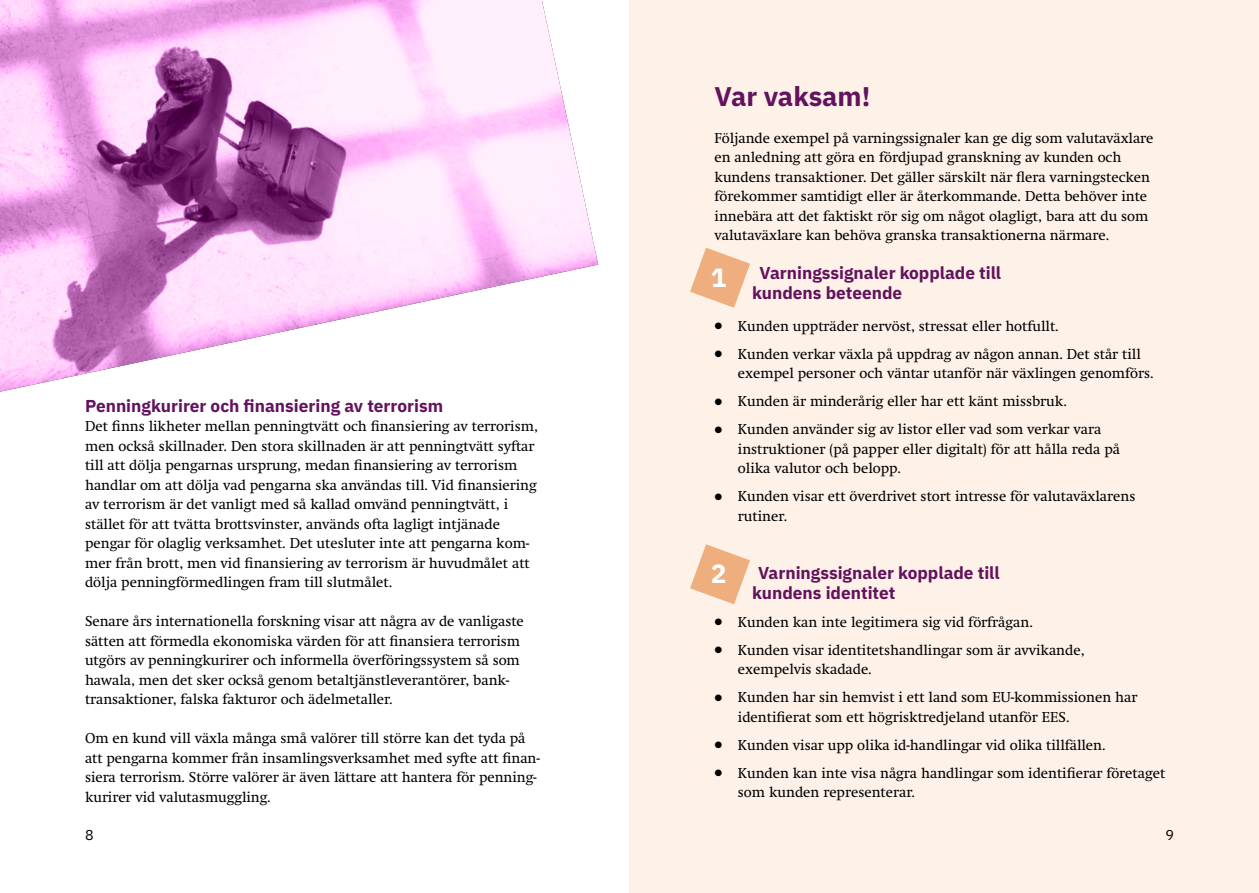
<style>
.page{position:relative;width:1259px;height:893px;background:#fff}
.page>*{position:absolute;margin:0;border:0;box-sizing:border-box;transform-origin:0 0}
.t1{font:700 27px "IBM Plex Sans";color:#63125d}
.t2{font:700 26.25px "IBM Plex Sans";color:#fff}
.t3{font:700 17.25px/19.5px "IBM Plex Sans";color:#63125d}
.t4{font:14.25px/19.5px "Nu Swift";color:#000}
.t5{font:14.25px "IBM Plex Sans";color:#000}
</style>
<div class="page">
<div style="left:629px;top:0;width:630px;height:893px;background:#fdf1e8"></div>
<svg style="left:690px;top:248px;width:60px;height:60px"></svg>
<svg style="left:690px;top:544px;width:60px;height:60px"></svg>
<svg style="left:0;top:0;width:598px;height:392px"></svg>
<p class="t3" style="left:85px;top:394px;width:360px">Penningkurirer och finansiering av terrorism</p>
<p class="t4" style="left:85px;top:417px;width:454px">Det finns likheter mellan penningtvätt och finansiering av terrorism, men också skillnader. Den stora skillnaden är att penningtvätt syftar till att dölja pengarnas ursprung, medan finansiering av terrorism handlar om att dölja vad pengarna ska användas till. Vid finansiering av terrorism är det vanligt med så kallad omvänd penningtvätt, i stället för att tvätta brottsvinster, används ofta lagligt intjänade pengar för olaglig verksamhet. Det utesluter inte att pengarna kom&shy;mer från brott, men vid finansiering av terrorism är huvudmålet att dölja penningförmedlingen fram till slutmålet.</p>
<p class="t4" style="left:85px;top:612px;width:440px">Senare års internationella forskning visar att några av de vanligaste sätten att förmedla ekonomiska värden för att finansiera terrorism utgörs av penningkurirer och informella överföringssystem så som hawala, men det sker också genom betaltjänstleverantörer, bank&shy;transaktioner, falska fakturor och ädelmetaller.</p>
<p class="t4" style="left:85px;top:729px;width:456px">Om en kund vill växla många små valörer till större kan det tyda på att pengarna kommer från insamlingsverksamhet med syfte att finan&shy;siera terrorism. Större valörer är även lättare att hantera för penning&shy;kurirer vid valutasmuggling.</p>
<h1 class="t1" style="left:714px;top:75px;width:157px">Var vaksam!</h1>
<p class="t4" style="left:714px;top:128px;width:440px">Följande exempel på varningssignaler kan ge dig som valutaväxlare en anledning att göra en fördjupad granskning av kunden och kundens transaktioner. Det gäller särskilt när flera varningstecken förekommer samtidigt eller är återkommande. Detta behöver inte innebära att det faktiskt rör sig om något olagligt, bara att du som valutaväxlare kan behöva granska transaktionerna närmare.</p>
<p class="t3" style="left:752px;top:262px;width:250px;text-indent:8px">Varningssignaler kopplade till kundens beteende</p>
<p class="t4" style="left:738px;top:312px;width:404px;line-height:28px">Kunden uppträder nervöst, stressat eller hotfullt.<br>Kunden verkar växla på uppdrag av någon annan. Det står till</p>
<p class="t4" style="left:738px;top:360px;width:417px;line-height:28px">exempel personer och väntar utanför när växlingen genomförs.<br>Kunden är minderårig eller har ett känt missbruk.<br>Kunden använder sig av listor eller vad som verkar vara</p>
<p class="t4" style="left:738px;top:439px;width:383px">instruktioner (på papper eller digitalt) för att hålla reda på olika valutor och belopp.</p>
<p class="t4" style="left:738px;top:487px;width:399px">Kunden visar ett överdrivet stort intresse för valutaväxlarens rutiner.</p>
<h2 class="t2" style="left:711px;top:257px;width:17px">1</h2>
<h2 class="t2" style="left:711px;top:553px;width:17px">2</h2>
<p class="t3" style="left:752px;top:562px;width:249px;text-indent:6px">Varningssignaler kopplade till kundens identitet</p>
<p class="t4" style="left:738px;top:608px;width:348px;line-height:28px">Kunden kan inte legitimera sig vid förfrågan.<br>Kunden visar identitetshandlingar som är avvikande,</p>
<p class="t4" style="left:738px;top:656px;width:401px;line-height:28px">exempelvis skadade.<br>Kunden har sin hemvist i ett land som EU-kommissionen har</p>
<p class="t4" style="left:738px;top:703px;width:429px;line-height:28px">identifierat som ett högrisktredjeland utanför EES.<br>Kunden visar upp olika id-handlingar vid olika tillfällen.<br>Kunden kan inte visa några handlingar som identifierar företaget</p>
<p class="t4" style="left:738px;top:783px;width:179px">som kunden representerar.</p>
<p class="t5" style="left:85px;top:824px;width:10px">8</p>
<p class="t5" style="left:1165px;top:824px;width:10px">9</p>
</div>
